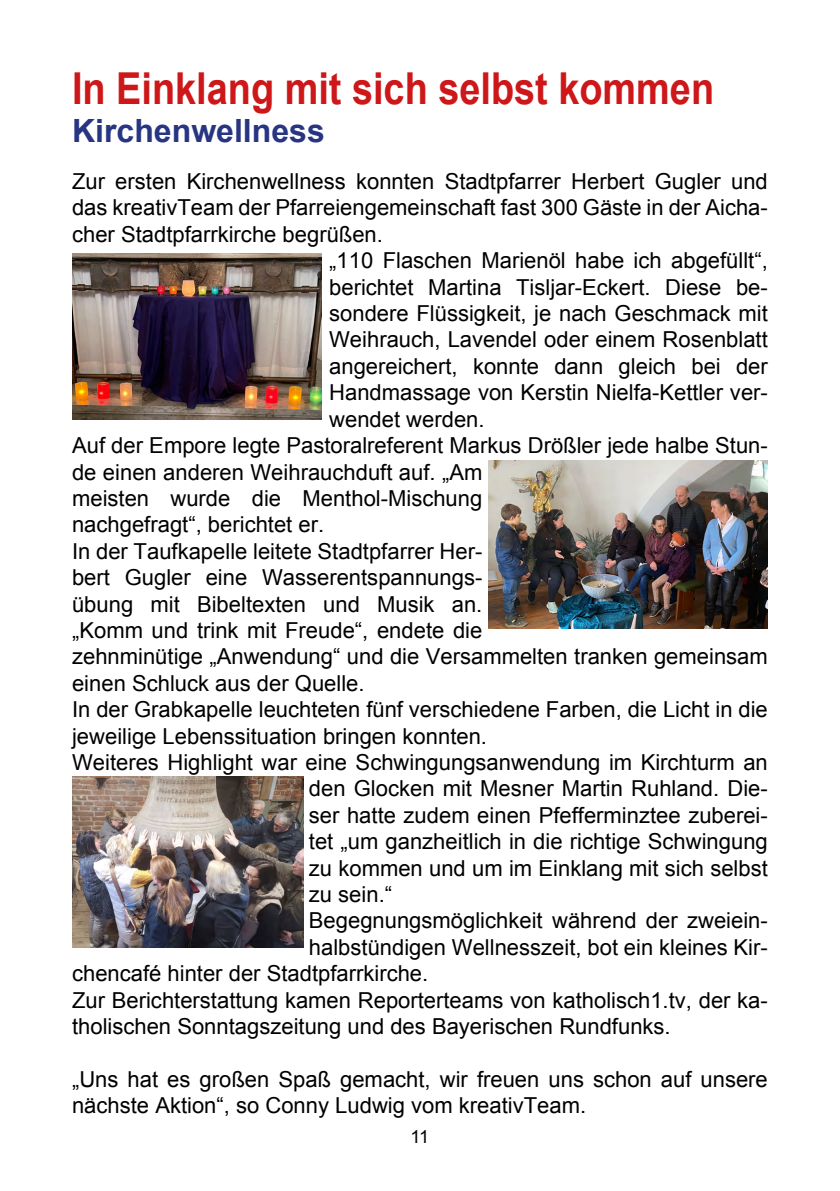
<style>
.page{position:relative;width:840px;height:1191px;background:#fff}
.page>*{position:absolute;margin:0;border:0;box-sizing:border-box;transform-origin:0 0}
.t1{font:700 44px "Arial";color:#cd1719;scale:.86 1}
.t2{font:700 32px "Arial";color:#283583}
.t3{font:22px/26.4px "Arial";color:#000}
.t4{font:18px "Arial";color:#000}
</style>
<div class="page">
<img style="left:72px;top:253px;width:249px;height:167px">
<img style="left:488px;top:460px;width:279px;height:169px">
<img style="left:72px;top:776px;width:231px;height:171px">
<h1 class="t1" style="left:72px;top:60px;width:747px">In Einklang mit sich selbst kommen</h1>
<h2 class="t2" style="left:72px;top:110px;width:254px">Kirchenwellness</h2>
<p class="t3" style="left:72px;top:168px;width:697px">Zur ersten Kirchenwellness konnten Stadtpfarrer Herbert Gugler und</p>
<p class="t3" style="left:72px;top:195px;width:697px">das kreativTeam der Pfarreiengemeinschaft fast 300 Gäste in der Aicha-</p>
<p class="t3" style="left:72px;top:221px;width:312px">cher Stadtpfarrkirche begrüßen.</p>
<p class="t3" style="left:329px;top:247px;width:440px">„110 Flaschen Marienöl habe ich abgefüllt“,</p>
<p class="t3" style="left:329px;top:274px;width:440px">berichtet Martina Tisljar-Eckert. Diese be-</p>
<p class="t3" style="left:329px;top:300px;width:440px">sondere Flüssigkeit, je nach Geschmack mit</p>
<p class="t3" style="left:329px;top:327px;width:440px">Weihrauch, Lavendel oder einem Rosenblatt</p>
<p class="t3" style="left:329px;top:353px;width:440px">angereichert, konnte dann gleich bei der</p>
<p class="t3" style="left:329px;top:379px;width:440px">Handmassage von Kerstin Nielfa-Kettler ver-</p>
<p class="t3" style="left:329px;top:406px;width:157px">wendet werden.</p>
<p class="t3" style="left:72px;top:432px;width:697px">Auf der Empore legte Pastoralreferent Markus Drößler jede halbe Stun-</p>
<p class="t3" style="left:72px;top:459px;width:411px">de einen anderen Weihrauchduft auf. „Am</p>
<p class="t3" style="left:72px;top:485px;width:411px">meisten wurde die Menthol-Mischung</p>
<p class="t3" style="left:72px;top:511px;width:253px">nachgefragt“, berichtet er.</p>
<p class="t3" style="left:72px;top:538px;width:411px">In der Taufkapelle leitete Stadtpfarrer Her-</p>
<p class="t3" style="left:72px;top:564px;width:411px">bert Gugler eine Wasserentspannungs-</p>
<p class="t3" style="left:72px;top:591px;width:411px">übung mit Bibeltexten und Musik an.</p>
<p class="t3" style="left:72px;top:617px;width:411px">„Komm und trink mit Freude“, endete die</p>
<p class="t3" style="left:72px;top:643px;width:697px">zehnminütige „Anwendung“ und die Versammelten tranken gemeinsam</p>
<p class="t3" style="left:72px;top:670px;width:294px">einen Schluck aus der Quelle.</p>
<p class="t3" style="left:72px;top:696px;width:697px">In der Grabkapelle leuchteten fünf verschiedene Farben, die Licht in die</p>
<p class="t3" style="left:72px;top:723px;width:416px">jeweilige Lebenssituation bringen konnten.</p>
<p class="t3" style="left:72px;top:749px;width:697px">Weiteres Highlight war eine Schwingungsanwendung im Kirchturm an</p>
<p class="t3" style="left:309px;top:775px;width:460px">den Glocken mit Mesner Martin Ruhland. Die-</p>
<p class="t3" style="left:309px;top:802px;width:460px">ser hatte zudem einen Pfefferminztee zuberei-</p>
<p class="t3" style="left:309px;top:828px;width:460px">tet „um ganzheitlich in die richtige Schwingung</p>
<p class="t3" style="left:309px;top:855px;width:460px">zu kommen und um im Einklang mit sich selbst</p>
<p class="t3" style="left:309px;top:881px;width:85px">zu sein.“</p>
<p class="t3" style="left:309px;top:907px;width:460px">Begegnungsmöglichkeit während der zweiein-</p>
<p class="t3" style="left:309px;top:934px;width:460px">halbstündigen Wellnesszeit, bot ein kleines Kir-</p>
<p class="t3" style="left:72px;top:960px;width:357px">chencafé hinter der Stadtpfarrkirche.</p>
<p class="t3" style="left:72px;top:987px;width:697px">Zur Berichterstattung kamen Reporterteams von katholisch1.tv, der ka-</p>
<p class="t3" style="left:72px;top:1013px;width:599px">tholischen Sonntagszeitung und des Bayerischen Rundfunks.</p>
<p class="t3" style="left:72px;top:1066px;width:697px">„Uns hat es großen Spaß gemacht, wir freuen uns schon auf unsere nächste Aktion“, so Conny Ludwig vom kreativTeam.</p>
<p class="t4" style="left:410px;top:1125px;width:20px">11</p>
</div>
